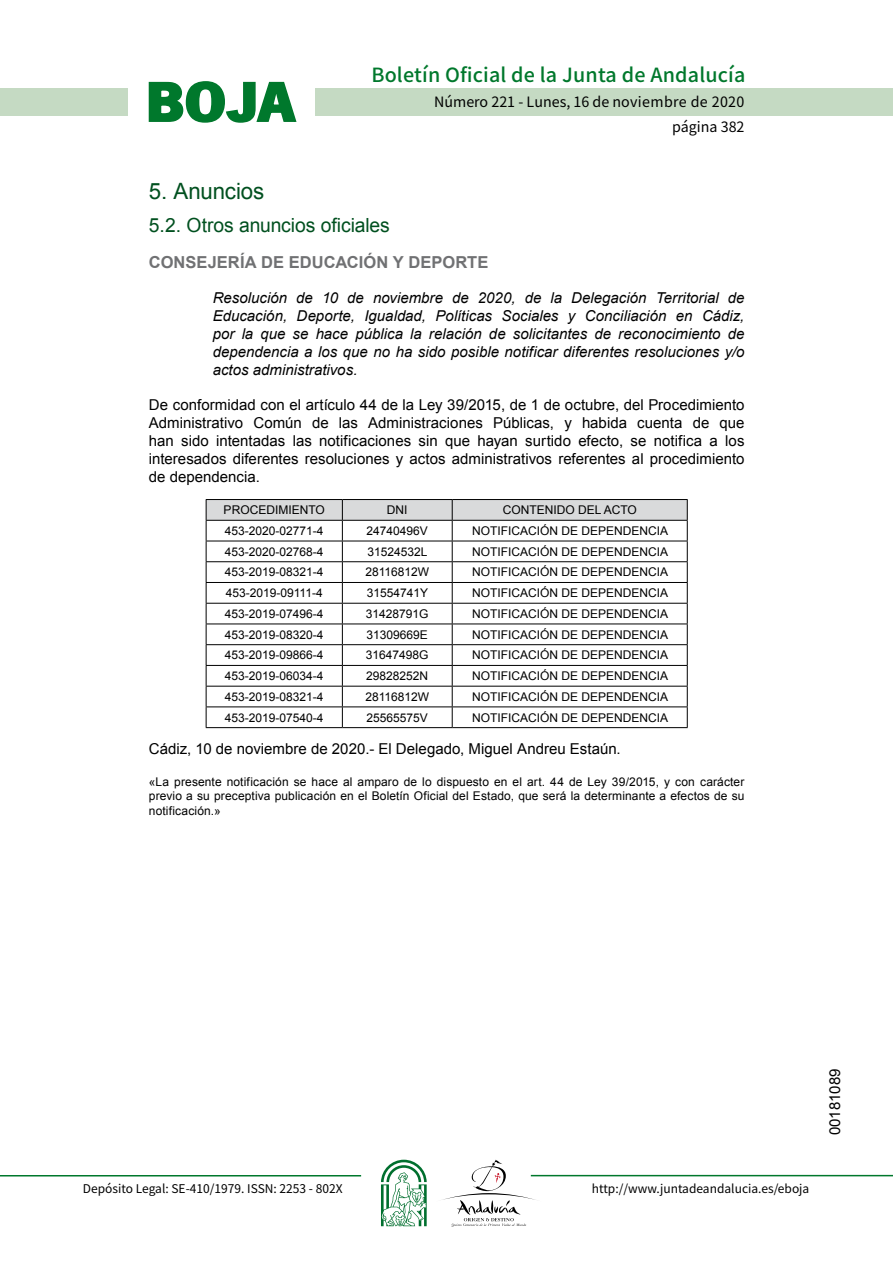
<style>
.page{position:relative;width:893px;height:1263px;background:#fff}
.page>*{position:absolute;margin:0;border:0;box-sizing:border-box;transform-origin:0 0}
.t1{font:700 57.75px "News Got T";color:#00782c;scale:1.14 1}
.t2{font:22.5px "Arial";letter-spacing:-.005em;color:#00501f}
.t3{font:500 19.5px "Noto Sans HK";letter-spacing:.01em;color:#00782c}
.t4{font:19.5px "Arial";letter-spacing:-.005em;color:#00501f}
.t5{font:700 16.5px "Arial";color:#707173}
.t6{font:15px/18px "Arial";color:#000;text-align:justify}
.t7{font:italic 15px/18px "Arial";color:#000;text-align:justify}
.t8{font:14.25px/24.5px "Noto Sans HK";color:#000;text-align:right}
.t9{font:12px/14.4px "Arial";color:#000;text-align:justify}
.t10{font:12px "Noto Sans HK";color:#000}
</style>
<div class="page">
<div style="left:315px;top:88px;width:577px;height:28px;background:#c5dac3"></div>
<div style="left:0;top:88px;width:128px;height:28px;background:#c5dac3"></div>
<hr style="left:0;top:1175px;width:361px;height:2px;background:#00782c">
<hr style="left:531px;top:1175px;width:361px;height:1px;background:#00782c">
<svg style="left:148px;top:81px;width:149px;height:42px"></svg>
<svg style="left:442px;top:1160px;width:100px;height:67px"></svg>
<svg style="left:381px;top:1160px;width:45px;height:66px"></svg>
<hr style="left:206px;top:499px;width:136px;height:1px;background:#000">
<hr style="left:342px;top:499px;width:110px;height:1px;background:#000">
<hr style="left:452px;top:499px;width:235px;height:1px;background:#000">
<svg style="left:206px;top:500px;width:482px;height:227px"></svg>
<hr style="left:206px;top:727px;width:136px;height:1px;background:#000">
<hr style="left:342px;top:727px;width:110px;height:1px;background:#000">
<hr style="left:452px;top:727px;width:235px;height:1px;background:#000">
<h1 class="t1" style="left:145px;top:68px;width:133px">BOJA</h1>
<h3 class="t3" style="left:371px;top:64px;width:375px">Boletín Oficial de la Junta de Andalucía</h3>
<p class="t8" style="left:434px;top:90px;width:312px">Número 221 - Lunes, 16 de noviembre de 2020 página 382</p>
<h2 class="t2" style="left:149px;top:177px;width:117px">5. Anuncios</h2>
<h3 class="t4" style="left:149px;top:212px;width:242px">5.2. Otros anuncios oficiales</h3>
<h3 class="t5" style="left:149px;top:251px;width:341px">CONSEJERÍA DE EDUCACIÓN Y DEPORTE</h3>
<p class="t7" style="left:213px;top:289px;width:533px">Resolución de 10 de noviembre de 2020, de la Delegación Territorial de Educación, Deporte, Igualdad, Políticas Sociales y Conciliación en Cádiz, por la que se hace pública la relación de solicitantes de reconocimiento de dependencia a los que no ha sido posible notificar diferentes resoluciones y/o actos administrativos.</p>
<p class="t6" style="left:149px;top:396px;width:597px">De conformidad con el artículo 44 de la Ley 39/2015, de 1 de octubre, del Procedimiento Administrativo Común de las Administraciones Públicas, y habida cuenta de que han sido intentadas las notificaciones sin que hayan surtido efecto, se notifica a los interesados diferentes resoluciones y actos administrativos referentes al procedimiento de dependencia.</p>
<p class="t9" style="left:224px;top:503px;width:103px">PROCEDIMIENTO</p>
<p class="t9" style="left:387px;top:503px;width:22px">DNI</p>
<p class="t9" style="left:502px;top:503px;width:136px">CONTENIDO DEL ACTO</p>
<p class="t9" style="left:225px;top:524px;width:100px">453-2020-02771-4</p>
<p class="t9" style="left:366px;top:524px;width:63px">24740496V</p>
<p class="t9" style="left:472px;top:524px;width:198px">NOTIFICACIÓN DE DEPENDENCIA</p>
<p class="t9" style="left:225px;top:544px;width:100px">453-2020-02768-4</p>
<p class="t9" style="left:367px;top:544px;width:62px">31524532L</p>
<p class="t9" style="left:472px;top:544px;width:198px">NOTIFICACIÓN DE DEPENDENCIA</p>
<p class="t9" style="left:225px;top:565px;width:100px">453-2019-08321-4</p>
<p class="t9" style="left:365px;top:565px;width:65px">28116812W</p>
<p class="t9" style="left:472px;top:565px;width:198px">NOTIFICACIÓN DE DEPENDENCIA</p>
<p class="t9" style="left:226px;top:586px;width:98px">453-2019-09111-4</p>
<p class="t9" style="left:366px;top:586px;width:63px">31554741Y</p>
<p class="t9" style="left:472px;top:586px;width:198px">NOTIFICACIÓN DE DEPENDENCIA</p>
<p class="t9" style="left:225px;top:607px;width:100px">453-2019-07496-4</p>
<p class="t9" style="left:366px;top:607px;width:64px">31428791G</p>
<p class="t9" style="left:472px;top:607px;width:198px">NOTIFICACIÓN DE DEPENDENCIA</p>
<p class="t9" style="left:225px;top:627px;width:100px">453-2019-08320-4</p>
<p class="t9" style="left:366px;top:627px;width:63px">31309669E</p>
<p class="t9" style="left:472px;top:627px;width:198px">NOTIFICACIÓN DE DEPENDENCIA</p>
<p class="t9" style="left:225px;top:648px;width:100px">453-2019-09866-4</p>
<p class="t9" style="left:366px;top:648px;width:64px">31647498G</p>
<p class="t9" style="left:472px;top:648px;width:198px">NOTIFICACIÓN DE DEPENDENCIA</p>
<p class="t9" style="left:225px;top:669px;width:100px">453-2019-06034-4</p>
<p class="t9" style="left:366px;top:669px;width:64px">29828252N</p>
<p class="t9" style="left:472px;top:669px;width:198px">NOTIFICACIÓN DE DEPENDENCIA</p>
<p class="t9" style="left:225px;top:690px;width:100px">453-2019-08321-4</p>
<p class="t9" style="left:365px;top:690px;width:65px">28116812W</p>
<p class="t9" style="left:472px;top:690px;width:198px">NOTIFICACIÓN DE DEPENDENCIA</p>
<p class="t9" style="left:225px;top:710px;width:100px">453-2019-07540-4</p>
<p class="t9" style="left:366px;top:710px;width:63px">25565575V</p>
<p class="t9" style="left:472px;top:710px;width:198px">NOTIFICACIÓN DE DEPENDENCIA</p>
<p class="t6" style="left:149px;top:740px;width:473px">Cádiz, 10 de noviembre de 2020.- El Delegado, Miguel Andreu Estaún.</p>
<p class="t9" style="left:149px;top:775px;width:597px">«La presente notificación se hace al amparo de lo dispuesto en el art. 44 de Ley 39/2015, y con carácter previo a su preceptiva publicación en el Boletín Oficial del Estado, que será la determinante a efectos de su notificación.»</p>
<p class="t10" style="left:83px;top:1181px;width:261px">Depósito Legal: SE-410/1979. ISSN: 2253 - 802X</p>
<p class="t10" style="left:592px;top:1181px;width:219px">http://www.juntadeandalucia.es/eboja</p>
<p class="t6" style="left:826px;top:1135px;width:68px;rotate:-90deg">00181089</p>
</div>
